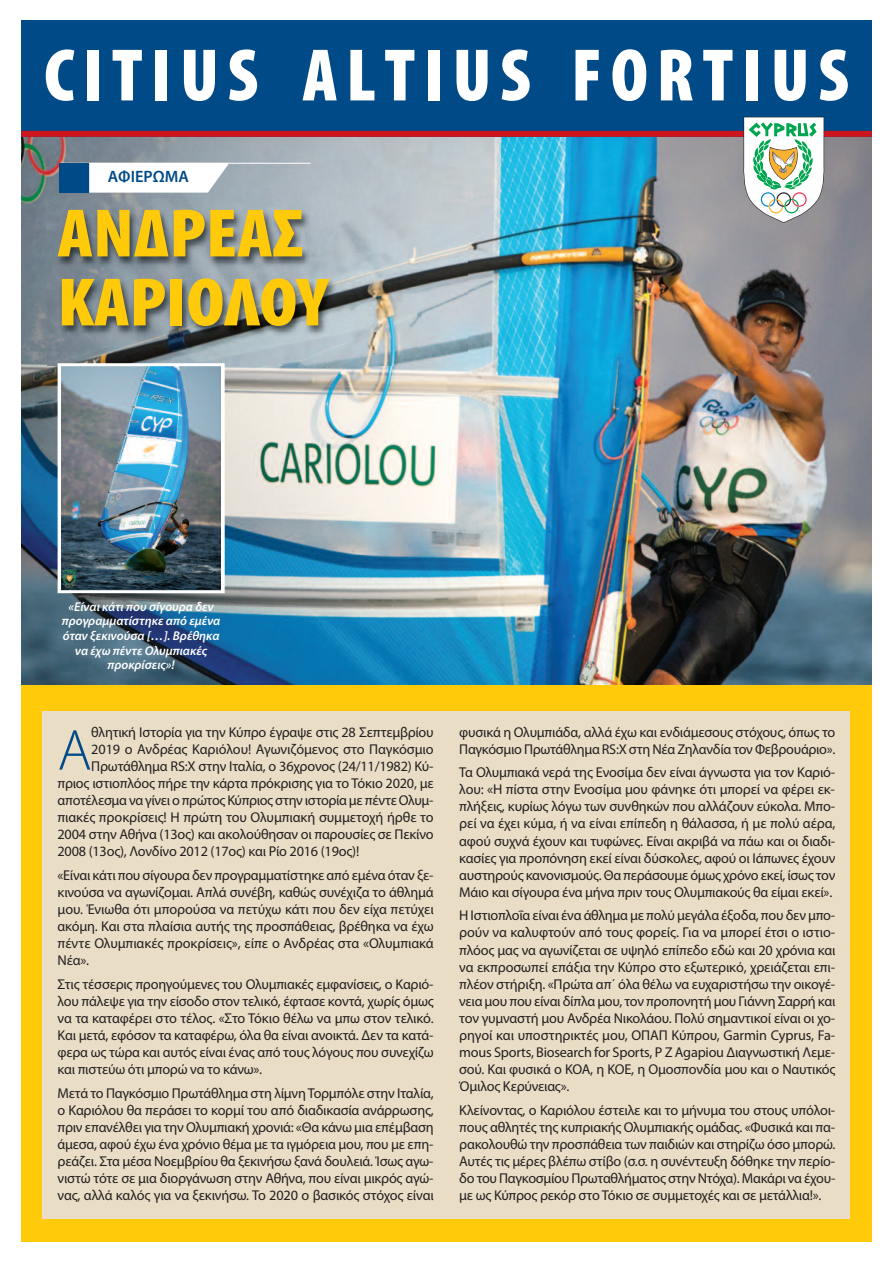
<style>
.page{position:relative;width:893px;height:1263px;background:#fff}
.page>*{position:absolute;margin:0;border:0;box-sizing:border-box;transform-origin:0 0}
.t1{font:700 75px "Myriad Condensed Greek";letter-spacing:.115em;color:#fff}
.t2{font:700 69px/69px "Myriad Condensed Greek";color:#feca0a;scale:1.1 1}
.t3{font:300 58.2px "Myriad Pro";color:#004b87}
.t4{font:600 16.5px "Myriad Pro";color:#004b87}
.t5{font:14.25px/17.1px "Myriad Pro";letter-spacing:-.015em;color:#231f20;text-align:justify}
.t6{font:italic 600 12.75px/14.7px "Myriad Pro";color:#fff;text-align:center}
</style>
<div class="page">
<img style="left:21px;top:137px;width:851px;height:548px">
<div style="left:21px;top:20px;width:851px;height:116px;background:#004b87"></div>
<hr style="left:59px;top:163px;width:252px;height:1px;background:#fff">
<svg style="left:89px;top:164px;width:140px;height:29px"></svg>
<div style="left:21px;top:131px;width:851px;height:6px;background:#cd151d"></div>
<svg style="left:743px;top:117px;width:81px;height:106px"></svg>
<img style="left:48px;top:196px;width:420px;height:169px">
<div style="left:59px;top:163px;width:30px;height:30px;background:#004b87"></div>
<img style="left:62px;top:367px;width:158px;height:222px">
<div style="left:58px;top:363px;width:167px;height:230px;border:3px solid #fff"></div>
<div style="left:21px;top:685px;width:851px;height:557px;background:#feca0a"></div>
<div style="left:43px;top:711px;width:807px;height:508px;background:#e9dec5"></div>
<h1 class="t1" style="left:44px;top:37px;width:806px">CITIUS ALTIUS FORTIUS</h1>
<p class="t4" style="left:108px;top:170px;width:83px">ΑΦΙΕΡΩΜΑ</p>
<h2 class="t2" style="left:58px;top:201px;width:247px">ΑΝ∆ΡΕΑΣ<br>ΚΑΡΙΟΛΟΥ</h2>
<p class="t6" style="left:62px;top:600px;width:160px">«Είναι κάτι που σίγουρα δεν προγραμματίστηκε από εμένα όταν ξεκινούσα […]. Βρέθηκα να έχω πέντε Ολυμπιακές προκρίσεις»!</p>
<h3 class="t3" style="left:58px;top:728px;width:36px">A</h3>
<p class="t5" style="left:91px;top:724px;width:344px">θλητική Ιστορία για την Κύπρο έγραψε στις 28 Σεπτεμβρίου</p>
<p class="t5" style="left:91px;top:741px;width:344px">2019 ο Ανδρέας Καριόλου! Αγωνιζόμενος στο Παγκόσμιο</p>
<p class="t5" style="left:91px;top:759px;width:344px">Πρωτάθλημα RS:X στην Ιταλία, ο 36χρονος (24/11/1982) Κύ-</p>
<p class="t5" style="left:58px;top:776px;width:378px">πριος ιστιοπλόος πήρε την κάρτα πρόκρισης για το Τόκιο 2020, με</p>
<p class="t5" style="left:58px;top:793px;width:377px">αποτέλεσμα να γίνει ο πρώτος Κύπριος στην ιστορία με πέντε Ολυμ-</p>
<p class="t5" style="left:58px;top:810px;width:378px">πιακές προκρίσεις! Η πρώτη του Ολυμπιακή συμμετοχή ήρθε το</p>
<p class="t5" style="left:58px;top:827px;width:378px">2004 στην Αθήνα (13ος) και ακολούθησαν οι παρουσίες σε Πεκίνο</p>
<p class="t5" style="left:58px;top:844px;width:303px">2008 (13ος), Λονδίνο 2012 (17ος) και Ρίο 2016 (19ος)!</p>
<p class="t5" style="left:58px;top:867px;width:378px">«Είναι κάτι που σίγουρα δεν προγραμματίστηκε από εμένα όταν ξε&shy;κινούσα να αγωνίζομαι. Απλά συνέβη, καθώς συνέχιζα το άθλημά μου. Ένιωθα ότι μπορούσα να πετύχω κάτι που δεν είχα πετύχει ακόμη. Και στα πλαίσια αυτής της προσπάθειας, βρέθηκα να έχω πέντε Ολυμπιακές προκρίσεις», είπε ο Ανδρέας στα «Ολυμπιακά Νέα».</p>
<p class="t5" style="left:58px;top:976px;width:378px">Στις τέσσερις προηγούμενες του Ολυμπιακές εμφανίσεις, ο Καριό&shy;λου πάλεψε για την είσοδο στον τελικό, έφτασε κοντά, χωρίς όμως να τα καταφέρει στο τέλος. «Στο Τόκιο θέλω να μπω στον τελικό.<br>Και μετά, εφόσον τα καταφέρω, όλα θα είναι ανοικτά. Δεν τα κατά&shy;φερα ως τώρα και αυτός είναι ένας από τους λόγους που συνεχίζω και πιστεύω ότι μπορώ να το κάνω».</p>
<p class="t5" style="left:58px;top:1085px;width:378px">Μετά το Παγκόσμιο Πρωτάθλημα στη λίμνηΤορμπόλε στην Ιταλία, ο Καριόλου θα περάσει το κορμί του από διαδικασία ανάρρωσης, πριν επανέλθει για την Ολυμπιακή χρονιά: «Θα κάνω μια επέμβαση άμεσα, αφού έχω ένα χρόνιο θέμα με τα ιγμόρεια μου, που με επη&shy;ρεάζει. Στα μέσα Νοεμβρίου θα ξεκινήσω ξανά δουλειά. Ίσως αγω&shy;νιστώ τότε σε μια διοργάνωση στην Αθήνα, που είναι μικρός αγώ&shy;νας, αλλά καλός για να ξεκινήσω. Το 2020 ο βασικός στόχος είναι</p>
<p class="t5" style="left:459px;top:724px;width:378px">φυσικά η Ολυμπιάδα, αλλά έχω και ενδιάμεσους στόχους, όπως το<br>Παγκόσμιο Πρωτάθλημα RS:X στη Νέα Ζηλανδία τον Φεβρουάριο».</p>
<p class="t5" style="left:459px;top:765px;width:378px">Τα Ολυμπιακά νερά της Ενοσίμα δεν είναι άγνωστα για τον Καριό&shy;λου: «Η πίστα στην Ενοσίμα μου φάνηκε ότι μπορεί να φέρει εκ&shy;πλήξεις, κυρίως λόγω των συνθηκών που αλλάζουν εύκολα. Μπο&shy;ρεί να έχει κύμα, ή να είναι επίπεδη η θάλασσα, ή με πολύ αέρα, αφού συχνά έχουν και τυφώνες. Είναι ακριβά να πάω και οι διαδι&shy;κασίες για προπόνηση εκεί είναι δύσκολες, αφού οι Ιάπωνες έχουν αυστηρούς κανονισμούς. Θα περάσουμε όμως χρόνο εκεί, ίσως τον Μάιο και σίγουρα ένα μήνα πριν τους Ολυμπιακούς θα είμαι εκεί».</p>
<p class="t5" style="left:459px;top:908px;width:378px">Η Ιστιοπλοΐα είναι ένα άθλημα με πολύ μεγάλα έξοδα, που δεν μπο&shy;ρούν να καλυφτούν από τους φορείς. Για να μπορεί έτσι ο ιστιο&shy;πλόος μας να αγωνίζεται σε υψηλό επίπεδο εδώ και 20 χρόνια και να εκπροσωπεί επάξια την Κύπρο στο εξωτερικό, χρειάζεται επι&shy;πλέον στήριξη. «Πρώτα απ΄ όλα θέλω να ευχαριστήσω την οικογέ&shy;νεια μου που είναι δίπλα μου, τον προπονητή μου Γιάννη Σαρρή και τον γυμναστή μου Ανδρέα Νικολάου. Πολύ σημαντικοί είναι οι χο&shy;ρηγοί και υποστηρικτές μου, ΟΠΑΠ Κύπρου, Garmin Cyprus, Fa&shy;mous Sports, Biosearch for Sports, P Z Agapiou Διαγνωστική Λεμε&shy;σού. Και φυσικά ο ΚΟΑ, η ΚΟΕ, η Ομοσπονδία μου και ο Ναυτικός Όμιλος Κερύνειας».</p>
<p class="t5" style="left:459px;top:1102px;width:378px">Κλείνοντας, ο Καριόλου έστειλε και το μήνυμα του στους υπόλοι&shy;πους αθλητές της κυπριακής Ολυμπιακής ομάδας. «Φυσικά και πα&shy;ρακολουθώ την προσπάθεια των παιδιών και στηρίζω όσο μπορώ.<br>Αυτές τις μέρες βλέπω στίβο (σ.σ. η συνέντευξη δόθηκε την περίο&shy;δο του Παγκοσμίου Πρωταθλήματος στην Ντόχα). Μακάρι να έχου&shy;με ως Κύπρος ρεκόρ στο Τόκιο σε συμμετοχές και σε μετάλλια!».</p>
</div>
